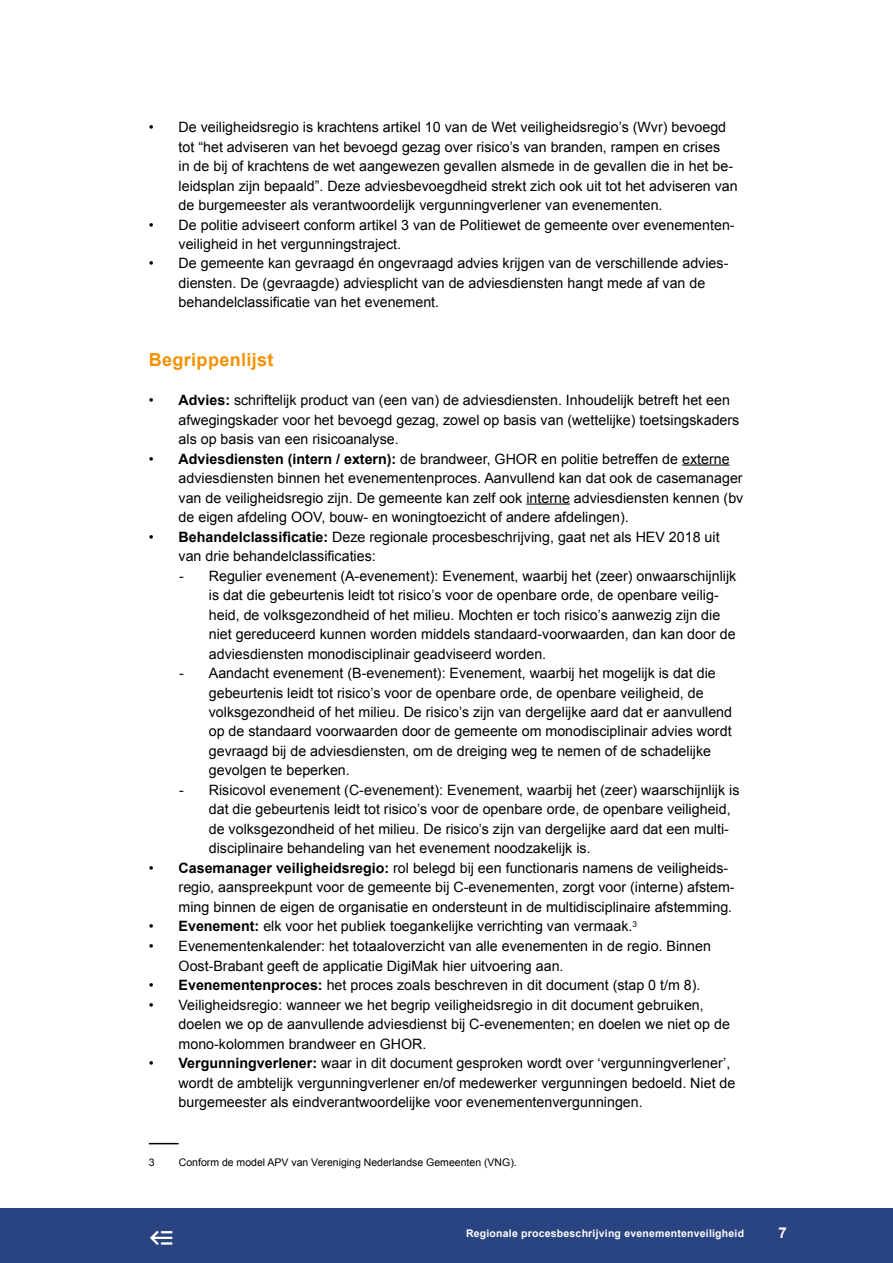
<style>
.page{position:relative;width:893px;height:1263px;background:#fff}
.page>*{position:absolute;margin:0;border:0;box-sizing:border-box;transform-origin:0 0}
.t1{font:700 18px "Arial";letter-spacing:.02em;color:#f39200}
.t2{font:700 15px "Arial";color:#fff}
.t3{font:14.25px/19.5px "Arial";color:#000}
.t4{font:10.5px "Arial";color:#000}
.t5{font:700 10.5px "Arial";letter-spacing:.02em;color:#fff}
.s1{font-weight:700}
</style>
<div class="page">
<div style="left:0;top:1209px;width:893px;height:54px;background:#2a4381"></div>
<hr style="left:682px;top:464px;width:48px;height:2px;background:#000">
<hr style="left:526px;top:503px;width:44px;height:2px;background:#000">
<hr style="left:149px;top:1143px;width:30px;height:1px;background:#000">
<p class="t3" style="left:179px;top:117px;width:561px;text-indent:-30px">• De veiligheidsregio is krachtens artikel 10 van de Wet veiligheidsregio’s (Wvr) bevoegd tot “het adviseren van het bevoegd gezag over risico’s van branden, rampen en crises<br>in de bij of krachtens de wet aangewezen gevallen alsmede in de gevallen die in het be&shy;leidsplan zijn bepaald”. Deze adviesbevoegdheid strekt zich ook uit tot het adviseren van de burgemeester als verantwoordelijk vergunningverlener van evenementen.</p>
<p class="t3" style="left:179px;top:215px;width:558px;text-indent:-30px">• De politie adviseert conform artikel 3 van de Politiewet de gemeente over evenementen&shy;veiligheid in het vergunningstraject.</p>
<p class="t3" style="left:179px;top:254px;width:551px;text-indent:-30px">• De gemeente kan gevraagd én ongevraagd advies krijgen van de verschillende advies&shy;diensten. De (gevraagde) adviesplicht van de adviesdiensten hangt mede af van de behandelclassificatie van het evenement.</p>
<p class="t1" style="left:149px;top:348px;width:126px">Begrippenlijst</p>
<p class="t3" style="left:179px;top:390px;width:562px;text-indent:-30px">• <span class="s1">Advies:</span> schriftelijk product van (een van) de adviesdiensten. Inhoudelijk betreft het een afwegingskader voor het bevoegd gezag, zowel op basis van (wettelijke) toetsingskaders als op basis van een risicoanalyse.</p>
<p class="t3" style="left:179px;top:449px;width:566px;text-indent:-30px">• <span class="s1">Adviesdiensten (intern / extern):</span> de brandweer, GHOR en politie betreffen de externe adviesdiensten binnen het evenementenproces. Aanvullend kan dat ook de casemanager van de veiligheidsregio zijn. De gemeente kan zelf ook interne adviesdiensten kennen (bv de eigen afdeling OOV, bouw- en woningtoezicht of andere afdelingen).</p>
<p class="t3" style="left:179px;top:527px;width:542px;text-indent:-30px">• <span class="s1">Behandelclassificatie:</span> Deze regionale procesbeschrijving, gaat net als HEV 2018 uit van drie behandelclassificaties:</p>
<p class="t3" style="left:209px;top:566px;width:529px;text-indent:-30px">- Regulier evenement (A-evenement): Evenement, waarbij het (zeer) onwaarschijnlijk is dat die gebeurtenis leidt tot risico’s voor de openbare orde, de openbare veilig&shy;heid, de volksgezondheid of het milieu. Mochten er toch risico’s aanwezig zijn die niet gereduceerd kunnen worden middels standaard-voorwaarden, dan kan door de adviesdiensten monodisciplinair geadviseerd worden.</p>
<p class="t3" style="left:209px;top:663px;width:525px;text-indent:-30px">- Aandacht evenement (B-evenement): Evenement, waarbij het mogelijk is dat die gebeurtenis leidt tot risico’s voor de openbare orde, de openbare veiligheid, de volksgezondheid of het milieu. De risico’s zijn van dergelijke aard dat er aanvullend op de standaard voorwaarden door de gemeente om monodisciplinair advies wordt gevraagd bij de adviesdiensten, om de dreiging weg te nemen of de schadelijke gevolgen te beperken.</p>
<p class="t3" style="left:209px;top:780px;width:532px;text-indent:-30px">- Risicovol evenement (C-evenement): Evenement, waarbij het (zeer) waarschijnlijk is dat die gebeurtenis leidt tot risico’s voor de openbare orde, de openbare veiligheid, de volksgezondheid of het milieu. De risico’s zijn van dergelijke aard dat een multi&shy;disciplinaire behandeling van het evenement noodzakelijk is.</p>
<p class="t3" style="left:179px;top:858px;width:558px;text-indent:-30px">• <span class="s1">Casemanager veiligheidsregio:</span> rol belegd bij een functionaris namens de veiligheids&shy;regio, aanspreekpunt voor de gemeente bij C-evenementen, zorgt voor (interne) afstem&shy;ming binnen de eigen de organisatie en ondersteunt in de multidisciplinaire afstemming.</p>
<p class="t3" style="left:149px;top:917px;width:490px">• <span class="s1">Evenement:</span> elk voor het publiek toegankelijke verrichting van vermaak.<sup>3</sup></p>
<p class="t3" style="left:179px;top:936px;width:534px;text-indent:-30px">• Evenementenkalender: het totaaloverzicht van alle evenementen in de regio. Binnen<br>Oost-Brabant geeft de applicatie DigiMak hier uitvoering aan.</p>
<p class="t3" style="left:149px;top:975px;width:553px">• <span class="s1">Evenementenproces:</span> het proces zoals beschreven in dit document (stap 0 t/m 8).</p>
<p class="t3" style="left:179px;top:995px;width:553px;text-indent:-30px">• Veiligheidsregio: wanneer we het begrip veiligheidsregio in dit document gebruiken, doelen we op de aanvullende adviesdienst bij C-evenementen; en doelen we niet op de mono-kolommen brandweer en GHOR.</p>
<p class="t3" style="left:179px;top:1053px;width:558px;text-indent:-30px">• <span class="s1">Vergunningverlener:</span> waar in dit document gesproken wordt over ‘vergunningverlener’, wordt de ambtelijk vergunningverlener en/of medewerker vergunningen bedoeld. Niet de burgemeester als eindverantwoordelijke voor evenementenvergunningen.</p>
<p class="t4" style="left:149px;top:1155px;width:7px">3</p>
<p class="t4" style="left:179px;top:1155px;width:339px">Conform de model APV van Vereniging Nederlandse Gemeenten (VNG).</p>
<p class="t5" style="left:466px;top:1227px;width:280px">Regionale procesbeschrijving evenementenveiligheid</p>
<p class="t2" style="left:778px;top:1222px;width:10px">7</p>
</div>
